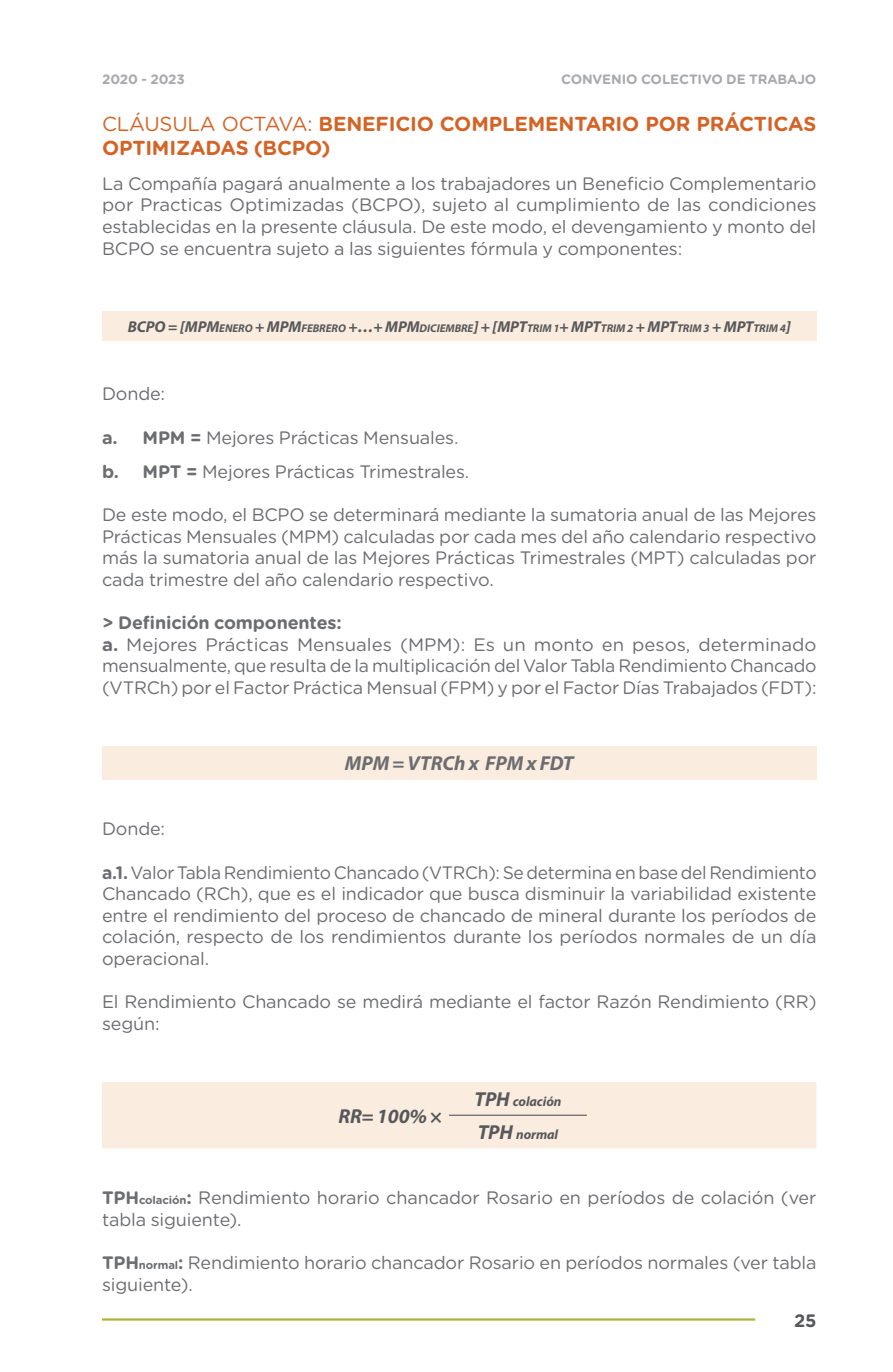
<style>
.page{position:relative;width:893px;height:1372px;background:#fff}
.page>*{position:absolute;margin:0;border:0;box-sizing:border-box;transform-origin:0 0}
.t1{font:700 20.25px/24.3px "Gotham Rounded";letter-spacing:-.01em;color:#d36427}
.t2{font:italic 700 20.25px "Myriad Pro";letter-spacing:-.005em;color:#6c6d70}
.t3{font:italic 700 20.25px "Myriad Pro";color:#57585a}
.t4{font:18px/21.6px "Gotham Rounded";letter-spacing:-.01em;color:#6c6d70}
.t5{font:700 18px "Gotham Rounded";color:#57585a}
.t6{font:700 13.5px "Gotham Rounded";letter-spacing:-.01em;color:#a8a9ad}
.t7{font:italic 700 13.5px "Myriad Pro";letter-spacing:-.005em;color:#57585a}
.t8{font:italic 700 11.25px "Myriad Pro";letter-spacing:-.005em;color:#57585a}
.s1{font-weight:400}
.s2{font-size:15.75px}
.s3{font-weight:700}
.s4{font-size:20.25px}
.s5{font-weight:700;font-size:11.25px}
</style>
<div class="page">
<hr style="left:102px;top:1318px;width:653px;height:2px;background:#b3b13d">
<div style="left:102px;top:311px;width:714px;height:29px;background:#faecdf"></div>
<div style="left:102px;top:746px;width:714px;height:33px;background:#faecdf"></div>
<div style="left:102px;top:1082px;width:714px;height:66px;background:#faecdf"></div>
<hr style="left:449px;top:1114px;width:138px;height:1px;background:#57585a">
<p class="t6" style="left:102px;top:69px;width:84px">2020 - 2023</p>
<p class="t6" style="left:561px;top:69px;width:257px">CONVENIO COLECTIVO DE TRABAJO</p>
<p class="t1" style="left:102px;top:111px;width:716px"><span class="s1">CLÁUSULA OCTAVA:</span> BENEFICIO COMPLEMENTARIO POR PRÁCTICAS<br>OPTIMIZADAS (BCPO)</p>
<p class="t4" style="left:102px;top:172px;width:716px;text-align:justify">La Compañía pagará anualmente a los trabajadores un Beneficio Complementario por Practicas Optimizadas (BCPO), sujeto al cumplimiento de las condiciones establecidas en la presente cláusula. De este modo, el devengamiento y monto del BCPO se encuentra sujeto a las siguientes fórmula y componentes:</p>
<p class="t8" style="left:128px;top:320px;width:664px"><span class="s2">BCPO = [MPM</span>ENERO <span class="s2">+ MPM</span>FEBRERO <span class="s2">+…+ MPM</span>DICIEMBRE<span class="s2">] + [MPT</span>TRIM 1<span class="s2">+ MPT</span>TRIM 2 <span class="s2">+ MPT</span>TRIM 3 <span class="s2">+ MPT</span>TRIM 4<span class="s2">]</span></p>
<p class="t4" style="left:102px;top:382px;width:65px">Donde:</p>
<p class="t4" style="left:102px;top:419px;width:369px;line-height:34.4px"><span class="s3">a. MPM =</span> Mejores Prácticas Mensuales. <span class="s3">b. MPT =</span> Mejores Prácticas Trimestrales.</p>
<p class="t4" style="left:102px;top:503px;width:716px;text-align:justify">De este modo, el BCPO se determinará mediante la sumatoria anual de las Mejores Prácticas Mensuales (MPM) calculadas por cada mes del año calendario respectivo más la sumatoria anual de las Mejores Prácticas Trimestrales (MPT) calculadas por cada trimestre del año calendario respectivo.</p>
<p class="t4" style="left:102px;top:611px;width:716px"><span class="s3">&gt; Definición componentes:<br>a.</span> Mejores Prácticas Mensuales (MPM): Es un monto en pesos, determinado mensualmente, que resulta de la multiplicación del Valor Tabla Rendimiento Chancado (VTRCh) por el Factor Práctica Mensual (FPM) y por el Factor Días Trabajados (FDT):</p>
<p class="t2" style="left:345px;top:750px;width:230px">MPM = VTRCh x FPM x FDT</p>
<p class="t4" style="left:102px;top:817px;width:65px">Donde:</p>
<p class="t4" style="left:102px;top:860px;width:716px;text-align:justify"><span class="s3">a.1.</span> Valor Tabla Rendimiento Chancado (VTRCh): Se determina en base del Rendimiento Chancado (RCh), que es el indicador que busca disminuir la variabilidad existente entre el rendimiento del proceso de chancado de mineral durante los períodos de colación, respecto de los rendimientos durante los períodos normales de un día operacional.</p>
<p class="t4" style="left:102px;top:990px;width:716px">El Rendimiento Chancado se medirá mediante el factor Razón Rendimiento (RR) según:</p>
<p class="t3" style="left:338px;top:1102px;width:105px">RR= 100% ×</p>
<p class="t7" style="left:474px;top:1092px;width:88px"><span class="s4">TPH</span> colación</p>
<p class="t7" style="left:478px;top:1125px;width:82px"><span class="s4">TPH</span> normal</p>
<p class="t4" style="left:102px;top:1186px;width:716px"><span class="s3">TPH</span><span class="s5">colación</span><span class="s3">:</span> Rendimiento horario chancador Rosario en períodos de colación (ver tabla siguiente).</p>
<p class="t4" style="left:102px;top:1250px;width:716px"><span class="s3">TPH</span><span class="s5">normal</span><span class="s3">:</span> Rendimiento horario chancador Rosario en períodos normales (ver tabla siguiente).</p>
<p class="t5" style="left:794px;top:1306px;width:24px">25</p>
</div>
